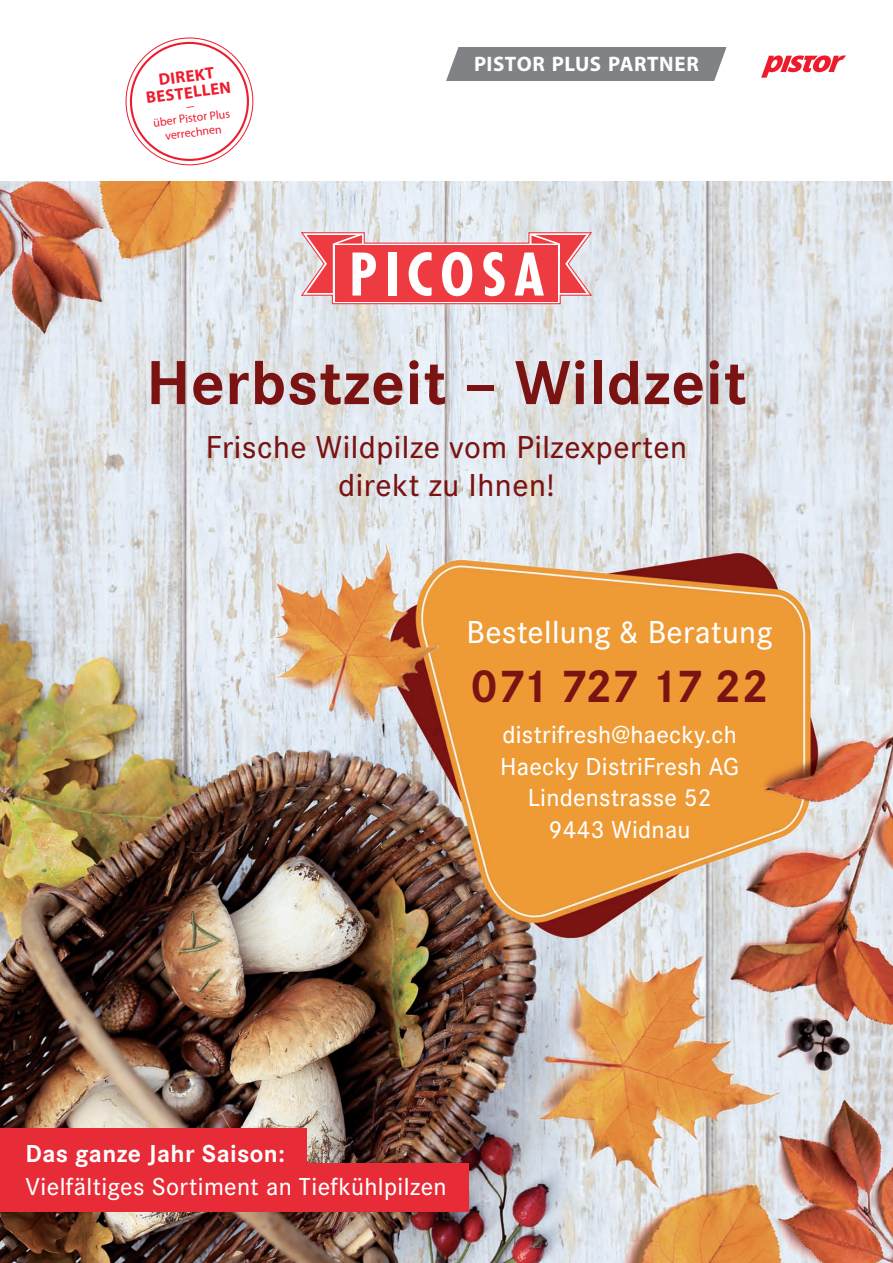
<style>
.page{position:relative;width:893px;height:1263px;background:#fff}
.page>*{position:absolute;margin:0;border:0;box-sizing:border-box;transform-origin:0 0}
.t1{font:700 64.5px "Corporate S";letter-spacing:.015em;color:#7a1312}
.t2{font:700 48px "Corporate S";letter-spacing:-.035em;color:#7a1312}
.t3{font:500 33px/37.5px "Corporate S";letter-spacing:.015em;color:#7a1312;text-align:center}
.t4{font:500 33px "Corporate S";letter-spacing:.01em;color:#fff}
.t5{font:500 25.5px "Corporate S";letter-spacing:.01em;color:#fff}
.t6{font:700 25.5px "Corporate S";letter-spacing:.015em;color:#fff}
.t7{font:700 21px "Myriad Pro";letter-spacing:.02em;color:#fff}
.t8{font:700 16.5px/16.5px "Myriad Pro";color:#ee1b2d;text-align:center}
.t9{font:12px/14.4px "Myriad Pro";color:#ee1b2d;text-align:center}
</style>
<div class="page">
<img style="left:0;top:181px;width:893px;height:1082px">
<svg style="left:301px;top:232px;width:291px;height:73px"></svg>
<div style="left:0;top:1128px;width:306px;height:50px;background:#e72b37"></div>
<div style="left:0;top:1164px;width:469px;height:48px;background:#e72b37"></div>
<div style="left:130px;top:42px;width:119px;height:119px;border:2px solid #ee1b2d;border-radius:50%"></div>
<svg style="left:446px;top:47px;width:400px;height:34px"></svg>
<p class="t8" style="left:143px;top:73px;width:87px;rotate:-7deg">DIREKT<br>BESTELLEN</p>
<p class="t9" style="left:152px;top:115px;width:79px;rotate:-7deg">über Pistor Plus verrechnen</p>
<p class="t7" style="left:474px;top:50px;width:226px">PISTOR PLUS PARTNER</p>
<p class="t1" style="left:146px;top:346px;width:602px">Herbstzeit – Wildzeit</p>
<p class="t3" style="left:206px;top:429px;width:483px">Frische Wildpilze vom Pilzexperten direkt zu Ihnen!</p>
<p class="t4" style="left:467px;top:613px;width:308px">Bestellung &amp; Beratung</p>
<p class="t2" style="left:471px;top:658px;width:300px">071 727 17 22</p>
<p class="t5" style="left:502px;top:720px;width:236px">distrifresh@haecky.ch</p>
<p class="t5" style="left:500px;top:752px;width:240px">Haecky DistriFresh AG</p>
<p class="t5" style="left:528px;top:783px;width:185px">Lindenstrasse 52</p>
<p class="t5" style="left:549px;top:815px;width:143px">9443 Widnau</p>
<p class="t6" style="left:26px;top:1139px;width:261px">Das ganze Jahr Saison:</p>
<p class="t5" style="left:26px;top:1172px;width:423px">Vielfältiges Sortiment an Tiefkühlpilzen</p>
</div>
